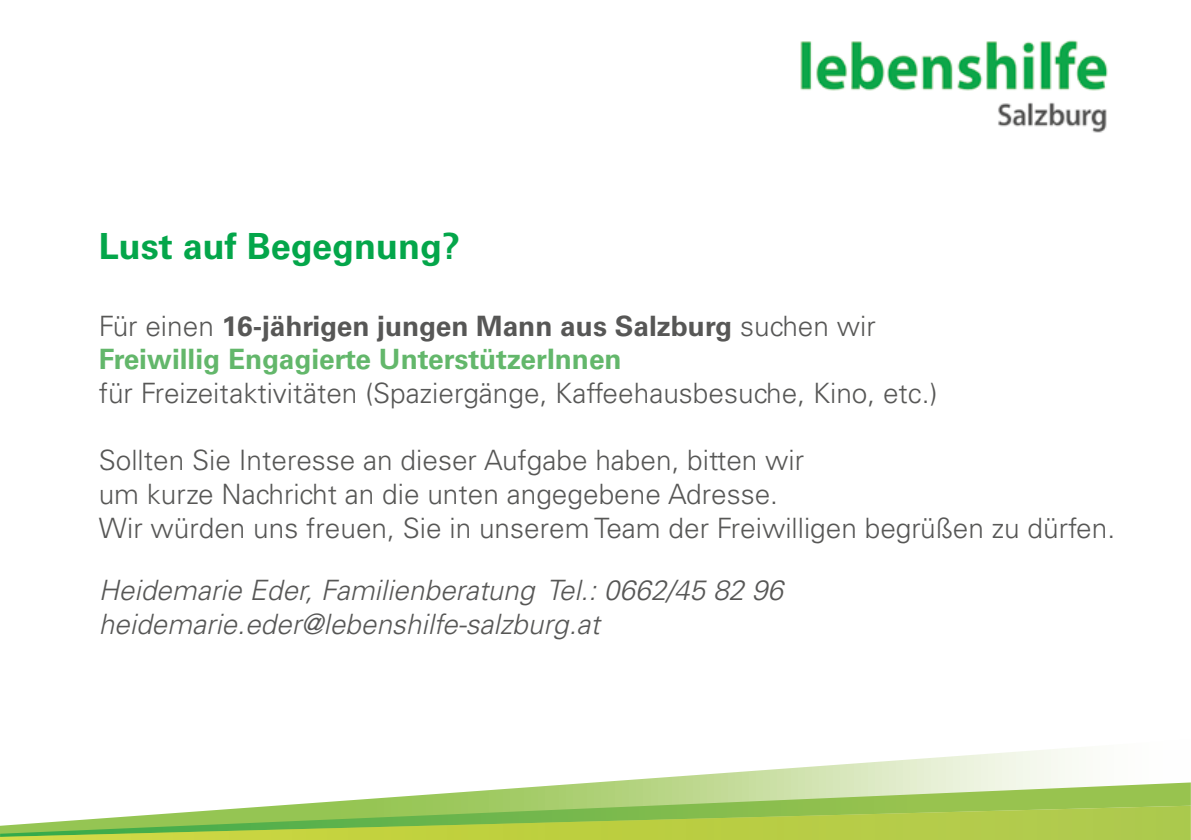
<style>
.page{position:relative;width:1191px;height:840px;background:#fff}
.page>*{position:absolute;margin:0;border:0;box-sizing:border-box;transform-origin:0 0}
.t1{font:700 36px "Univers LT Std";color:#04a64a}
.t2{font:300 28px/33.6px "Univers LT Std";color:#575756}
.t3{font:700 28px/33.6px "Univers LT Std";color:#63b76b}
.t4{font:italic 300 28px/33.6px "Univers LT Std";color:#575756}
.s1{font-weight:300;color:#575756}
.s2{color:#575756}
</style>
<div class="page">
<img style="left:800px;top:40px;width:308px;height:93px">
<svg style="left:602px;top:748px;width:477px;height:34px"></svg>
<svg style="left:286px;top:782px;width:904px;height:23px"></svg>
<svg style="left:0;top:805px;width:1190px;height:34px"></svg>
<p class="t1" style="left:99px;top:225px;width:363px">Lust auf Begegnung?</p>
<p class="t3" style="left:99px;top:309px;width:778px"><span class="s1">Für einen</span> <span class="s2">16-jährigen jungen Mann aus Salzburg</span> <span class="s1">suchen wir<br></span>Freiwillig Engagierte UnterstützerInnen</p>
<p class="t2" style="left:99px;top:376px;width:840px">für Freizeitaktivitäten (Spaziergänge, Kaffeehausbesuche, Kino, etc.)</p>
<p class="t2" style="left:99px;top:443px;width:1018px">Sollten Sie Interesse an dieser Aufgabe haben, bitten wir<br>um kurze Nachricht an die unten angegebene Adresse.<br>Wir würden uns freuen, Sie in unserem Team der Freiwilligen begrüßen zu dürfen.</p>
<p class="t4" style="left:99px;top:573px;width:686px">Heidemarie Eder, Familienberatung Tel.: 0662/45 82 96 heidemarie.eder@lebenshilfe-salzburg.at</p>
</div>
